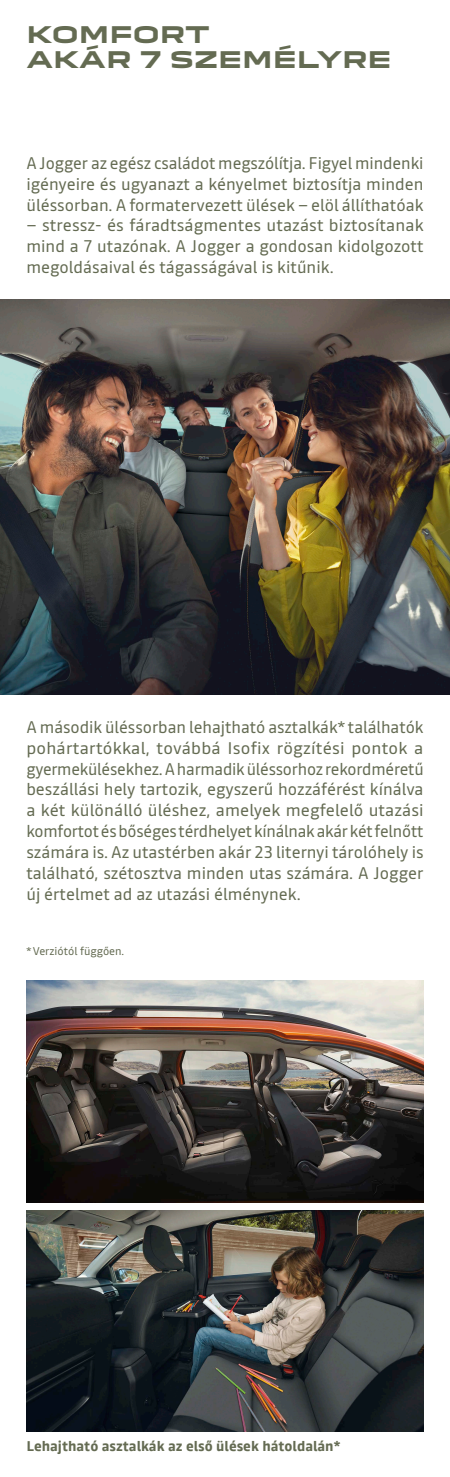
<style>
.page{position:relative;width:450px;height:1477px;background:#fff}
.page>*{position:absolute;margin:0;border:0;box-sizing:border-box;transform-origin:0 0}
._02_Titre_Kaki{font:700 22.4px/24.4px "Dacia Block Extended";color:#646b52}
._02_Texte_Courant_Kaki{font:16.8px/20.8px "Read";color:#646b52;text-align:justify}
._02_Texte_sous_image_Kaki{font:700 14px "Read";color:#646b52}
._02_Texte_Note_Kaki{font:11.2px "Read";color:#646b52}
</style>
<div class="page">
<img style="left:0;top:299px;width:450px;height:396px">
<img style="left:26px;top:1210px;width:398px;height:221px">
<img style="left:26px;top:980px;width:398px;height:222px">
<p class="_02_Titre_Kaki" style="left:26px;top:23px;width:367px">KOMFORT<br>AKÁR 7 SZEMÉLYRE</p>
<p class="_02_Texte_Courant_Kaki" style="left:26px;top:152px;width:399px">A Jogger az egész családot megszólítja. Figyel mindenki igényeire és ugyanazt a kényelmet biztosítja minden üléssorban. A formatervezett ülések – elöl állíthatóak</p>
<p class="_02_Texte_Courant_Kaki" style="left:26px;top:215px;width:399px">– stressz- és fáradtságmentes utazást biztosítanak mind a 7 utazónak. A Jogger a gondosan kidolgozott megoldásaival és tágasságával is kitűnik.</p>
<p class="_02_Texte_Courant_Kaki" style="left:26px;top:716px;width:399px">A második üléssorban lehajtható asztalkák* találhatók pohártartókkal, továbbá Isofix rögzítési pontok a gyermekülésekhez. A harmadik üléssorhoz rekordméretű beszállási hely tartozik, egyszerű hozzáférést kínálva a két különálló üléshez, amelyek megfelelő utazási komfortot és bőséges térdhelyet kínálnak akár két felnőtt számára is. Az utastérben akár 23 liternyi tárolóhely is található, szétosztva minden utas számára. A Jogger új értelmet ad az utazási élménynek.</p>
<p class="_02_Texte_Note_Kaki" style="left:26px;top:942px;width:99px">*Verziótól függően.</p>
<p class="_02_Texte_sous_image_Kaki" style="left:26px;top:1435px;width:315px">Lehajtható asztalkák az első ülések hátoldalán*</p>
</div>
